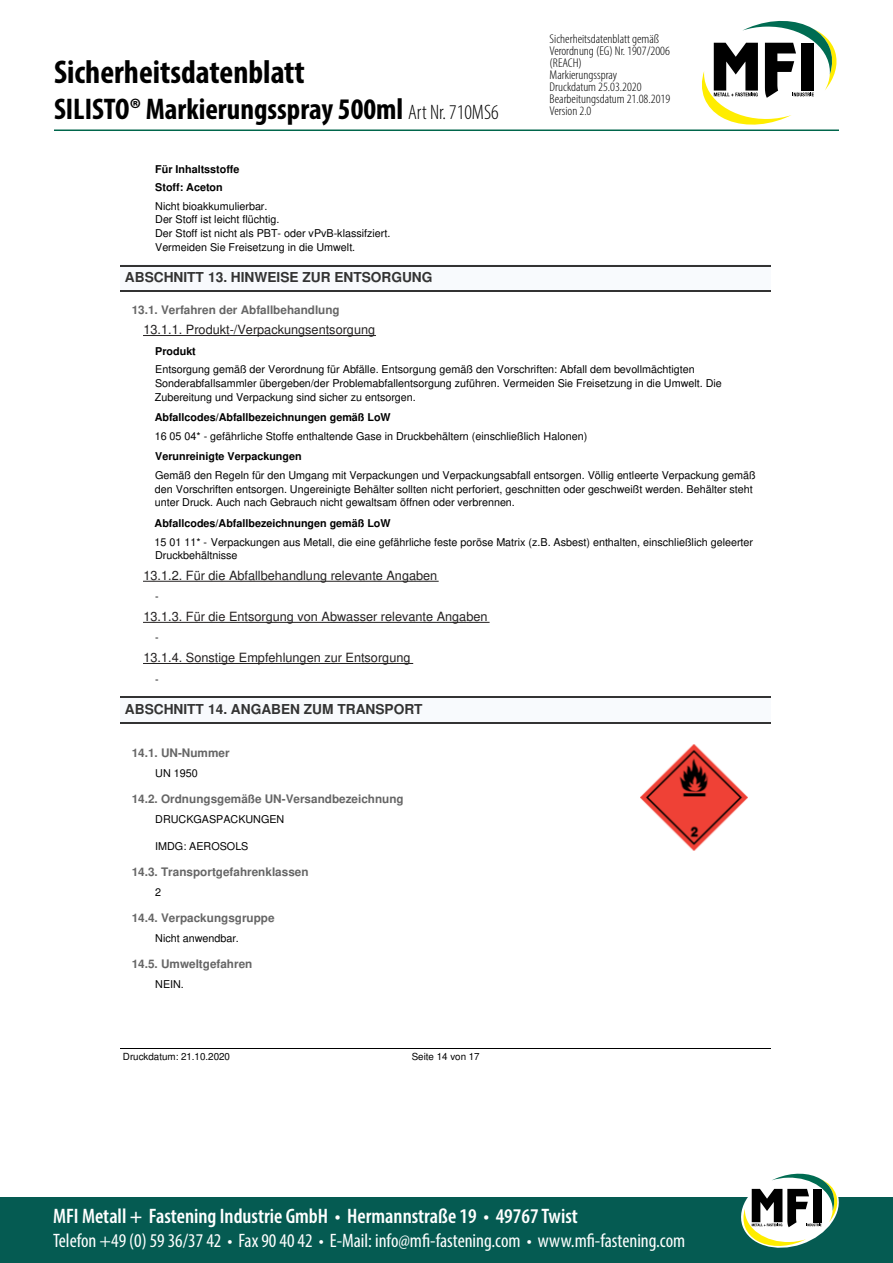
<style>
.page{position:relative;width:893px;height:1263px;background:#fff}
.page>*{position:absolute;margin:0;border:0;box-sizing:border-box;transform-origin:0 0}
.t1{font:700 condensed 33px "Myriad Pro";color:#000}
.t2{font:700 condensed 30px "Myriad Pro";color:#000}
.t3{font:600 condensed 21px "Myriad Pro";color:#fff}
.t4{font:condensed 19.5px "Myriad Pro";color:#fff}
.t5{font:700 13.65px "Nimbus Sans";color:#333}
.t6{font:12.75px "Nimbus Sans";color:#232020}
.t7{font:300 condensed 12.75px/12px "Myriad Pro";color:#000;scale:1.06 1}
.t8{font:700 11.7px "Nimbus Sans";color:#666}
.t9{font:10.8px/13.6px "Nimbus Sans";color:#000}
.t10{font:700 10.8px/18.6px "Nimbus Sans";color:#000}
.t11{font:9.75px "Nimbus Sans";color:#000}
.s1{font-weight:300;font-size:21px}
</style>
<div class="page">
<hr style="left:54px;top:129px;width:785px;height:2px;background:#00664b">
<svg style="left:702px;top:20px;width:135px;height:105px"></svg>
<div style="left:0;top:1197px;width:893px;height:66px;background:#055b52"></div>
<svg style="left:741px;top:1173px;width:98px;height:75px"></svg>
<div style="left:120px;top:265px;width:651px;height:27px;background:#f8fafd"></div>
<hr style="left:120px;top:265px;width:651px;height:1px;background:#333">
<hr style="left:120px;top:290px;width:651px;height:2px;background:#333">
<div style="left:120px;top:696px;width:651px;height:28px;background:#f8fafd"></div>
<hr style="left:120px;top:696px;width:651px;height:2px;background:#333">
<hr style="left:120px;top:722px;width:651px;height:2px;background:#333">
<img style="left:641px;top:744px;width:106px;height:107px">
<hr style="left:144px;top:335px;width:231px;height:1px;background:#232020">
<hr style="left:144px;top:581px;width:294px;height:1px;background:#232020">
<hr style="left:144px;top:622px;width:345px;height:1px;background:#232020">
<hr style="left:144px;top:663px;width:269px;height:1px;background:#232020">
<hr style="left:120px;top:1048px;width:651px;height:1px;background:#000">
<h1 class="t1" style="left:54px;top:51px;width:252px">Sicherheitsdatenblatt</h1>
<h2 class="t2" style="left:54px;top:90px;width:446px">SILISTO® Markierungsspray 500ml <span class="s1">Art Nr. 710MS6</span></h2>
<p class="t7" style="left:550px;top:33px;width:115px">Sicherheitsdatenblatt gemäß<br>Verordnung (EG) Nr. 1907/2006 (REACH)<br>Markierungsspray<br>Druckdatum 25.03.2020<br>Bearbeitungsdatum 21.08.2019<br>Version 2.0</p>
<p class="t10" style="left:155px;top:159px;width:86px">Für Inhaltsstoffe<br>Stoff: Aceton</p>
<p class="t9" style="left:155px;top:199px;width:237px">Nicht bioakkumulierbar.<br>Der Stoff ist leicht flüchtig.<br>Der Stoff ist nicht als PBT- oder vPvB-klassifziert.<br>Vermeiden Sie Freisetzung in die Umwelt.</p>
<p class="t5" style="left:125px;top:270px;width:309px">ABSCHNITT 13. HINWEISE ZUR ENTSORGUNG</p>
<p class="t8" style="left:132px;top:304px;width:210px">13.1. Verfahren der Abfallbehandlung</p>
<p class="t6" style="left:144px;top:322px;width:233px">13.1.1. Produkt-/Verpackungsentsorgung</p>
<p class="t10" style="left:155px;top:341px;width:42px">Produkt</p>
<p class="t9" style="left:155px;top:362px;width:569px">Entsorgung gemäß der Verordnung für Abfälle. Entsorgung gemäß den Vorschriften: Abfall dem bevollmächtigten<br>Sonderabfallsammler übergeben/der Problemabfallentsorgung zuführen. Vermeiden Sie Freisetzung in die Umwelt. Die<br>Zubereitung und Verpackung sind sicher zu entsorgen.</p>
<p class="t10" style="left:155px;top:408px;width:238px">Abfallcodes/Abfallbezeichnungen gemäß LoW</p>
<p class="t9" style="left:155px;top:429px;width:434px">16 05 04* - gefährliche Stoffe enthaltende Gase in Druckbehältern (einschließlich Halonen)</p>
<p class="t10" style="left:155px;top:447px;width:148px">Verunreinigte Verpackungen</p>
<p class="t9" style="left:155px;top:468px;width:602px">Gemäß den Regeln für den Umgang mit Verpackungen und Verpackungsabfall entsorgen. Völlig entleerte Verpackung gemäß den Vorschriften entsorgen. Ungereinigte Behälter sollten nicht perforiert, geschnitten oder geschweißt werden. Behälter steht unter Druck. Auch nach Gebrauch nicht gewaltsam öffnen oder verbrennen.</p>
<p class="t10" style="left:155px;top:514px;width:238px">Abfallcodes/Abfallbezeichnungen gemäß LoW</p>
<p class="t9" style="left:155px;top:535px;width:600px">15 01 11* - Verpackungen aus Metall, die eine gefährliche feste poröse Matrix (z.B. Asbest) enthalten, einschließlich geleerter<br>Druckbehältnisse</p>
<p class="t6" style="left:144px;top:568px;width:295px">13.1.2. Für die Abfallbehandlung relevante Angaben</p>
<p class="t9" style="left:155px;top:590px;width:5px">-</p>
<p class="t6" style="left:144px;top:609px;width:346px">13.1.3. Für die Entsorgung von Abwasser relevante Angaben</p>
<p class="t9" style="left:155px;top:631px;width:5px">-</p>
<p class="t6" style="left:144px;top:650px;width:269px">13.1.4. Sonstige Empfehlungen zur Entsorgung</p>
<p class="t9" style="left:155px;top:672px;width:5px">-</p>
<p class="t5" style="left:125px;top:701px;width:299px">ABSCHNITT 14. ANGABEN ZUM TRANSPORT</p>
<p class="t8" style="left:132px;top:746px;width:99px">14.1. UN-Nummer</p>
<p class="t9" style="left:155px;top:766px;width:44px">UN 1950</p>
<p class="t8" style="left:132px;top:792px;width:274px">14.2. Ordnungsgemäße UN-Versandbezeichnung</p>
<p class="t9" style="left:155px;top:812px;width:131px">DRUCKGASPACKUNGEN</p>
<p class="t9" style="left:155px;top:839px;width:95px">IMDG: AEROSOLS</p>
<p class="t8" style="left:132px;top:866px;width:178px">14.3. Transportgefahrenklassen</p>
<p class="t9" style="left:155px;top:885px;width:7px">2</p>
<p class="t8" style="left:132px;top:912px;width:144px">14.4. Verpackungsgruppe</p>
<p class="t9" style="left:155px;top:931px;width:85px">Nicht anwendbar.</p>
<p class="t8" style="left:132px;top:958px;width:122px">14.5. Umweltgefahren</p>
<p class="t9" style="left:155px;top:977px;width:30px">NEIN.</p>
<p class="t11" style="left:123px;top:1051px;width:109px">Druckdatum: 21.10.2020</p>
<p class="t11" style="left:412px;top:1051px;width:69px">Seite 14 von 17</p>
<h3 class="t3" style="left:53px;top:1203px;width:526px">MFI Metall + Fastening Industrie GmbH • Hermannstraße 19 • 49767 Twist</h3>
<h3 class="t4" style="left:53px;top:1228px;width:634px">Telefon +49 (0) 59 36/37 42 • Fax 90 40 42 • E-Mail: info@mfi-fastening.com • www.mfi-fastening.com</h3>
</div>
